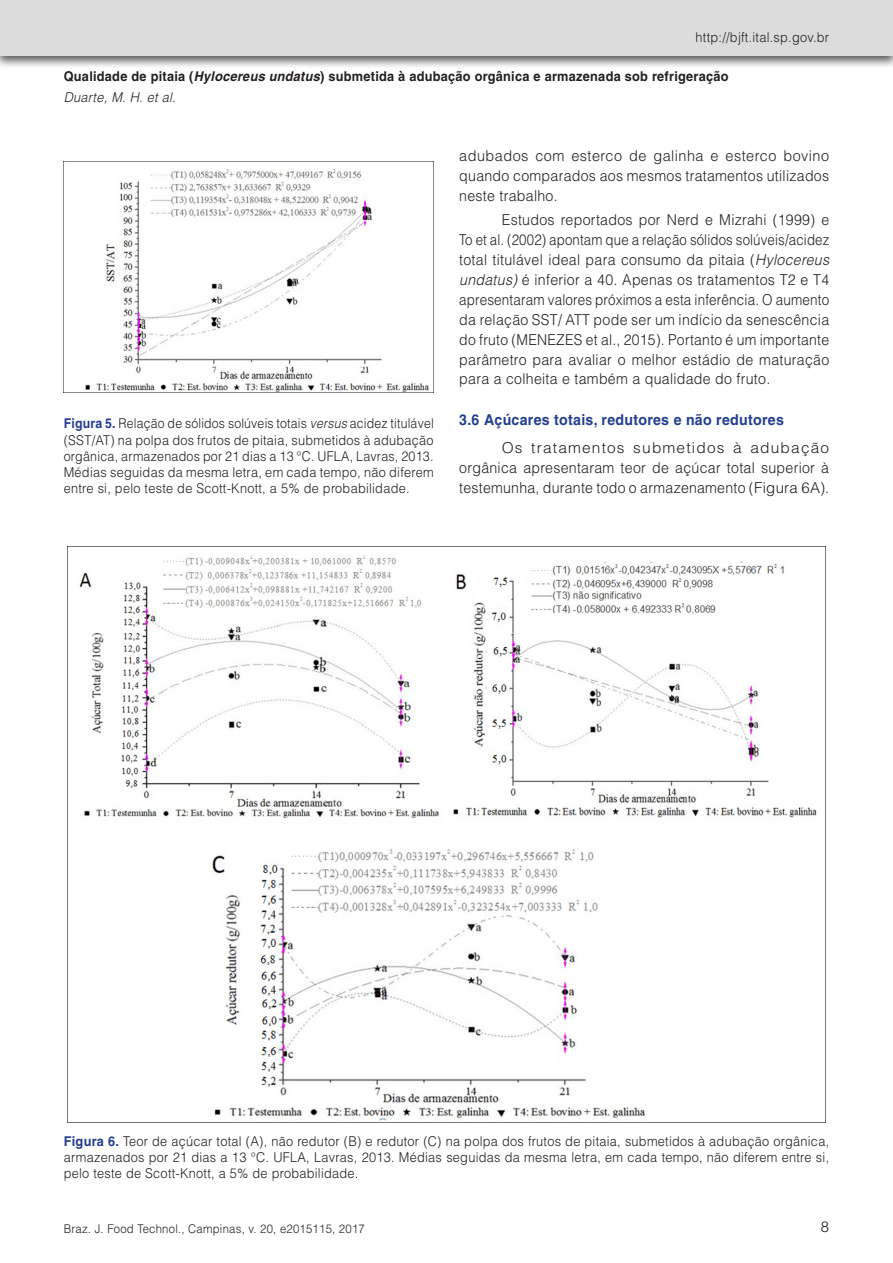
<style>
.page{position:relative;width:893px;height:1263px;background:#fff}
.page>*{position:absolute;margin:0;border:0;box-sizing:border-box;transform-origin:0 0}
.Paragraph{font:300 15px/20px "Helvetica";letter-spacing:.02em;color:#231f20;text-align:justify;scale:.94 1}
.Paragraph-2{font:300 15px/20px "Helvetica";letter-spacing:.02em;color:#231f20;text-align:justify}
.Paragraph-3{font:300 15px/20px "Helvetica";letter-spacing:.02em;color:#231f20;text-align:justify;scale:.96 1}
.Heading2{font:700 15px "Helvetica";letter-spacing:.02em;color:#233e90;scale:.94 1}
.FigureCaption{font:300 13.5px/16.2px "Helvetica";letter-spacing:.02em;color:#231f20;text-align:justify;scale:.94 1}
.FigureCaption-2{font:300 13.5px/16.2px "Helvetica";letter-spacing:.02em;color:#231f20;text-align:justify;scale:.91 1}
.t1{font:700 13.5px/20.4px "Helvetica";letter-spacing:.02em;color:#231f20;scale:.94 1}
.t2{font:300 12px "Helvetica";letter-spacing:.02em;color:#231f20;scale:.94 1}
.s1{font-style:italic}
.s2{font-weight:300;font-style:italic}
.s3{font-weight:700;color:#233e90}
</style>
<div class="page">
<div style="left:0;top:0;width:893px;height:69px;background:#231f20;opacity:.75"></div>
<div style="left:0;top:0;width:893px;height:56px;background:#dcdcdc"></div>
<img style="left:64px;top:161px;width:370px;height:231px">
<img style="left:67px;top:546px;width:759px;height:576px">
<p class="FigureCaption" style="left:696px;top:29px;width:144px">http://bjft.ital.sp.gov.br</p>
<p class="t1" style="left:64px;top:66px;width:709px">Qualidade de pitaia (<span class="s1">Hylocereus undatus</span>) submetida à adubação orgânica e armazenada sob refrigeração<br><span class="s2">Duarte, M. H. et al.</span></p>
<p class="FigureCaption-2" style="left:64px;top:415px;width:408px"><span class="s3">Figura 5.</span> Relação de sólidos solúveis totais <span class="s1">versus</span> acidez titulável (SST/AT) na polpa dos frutos de pitaia, submetidos à adubação orgânica, armazenados por 21 dias a 13 °C. UFLA, Lavras, 2013.<br>Médias seguidas da mesma letra, em cada tempo, não diferem entre si, pelo teste de Scott-Knott, a 5% de probabilidade.</p>
<p class="Paragraph-3" style="left:459px;top:145px;width:387px">adubados com esterco de galinha e esterco bovino quando comparados aos mesmos tratamentos utilizados neste trabalho.</p>
<p class="Paragraph" style="left:459px;top:209px;width:395px;text-indent:43px">Estudos reportados por Nerd e Mizrahi (1999) e To et al. (2002) apontam que a relação sólidos solúveis/acidez total titulável ideal para consumo da pitaia (<span class="s1">Hylocereus undatus)</span> é inferior a 40. Apenas os tratamentos T2 e T4 apresentaram valores próximos a esta inferência. O aumento da relação SST/ ATT pode ser um indício da senescência do fruto (MENEZES et al., 2015). Portanto é um importante parâmetro para avaliar o melhor estádio de maturação para a colheita e também a qualidade do fruto.</p>
<p class="Heading2" style="left:459px;top:410px;width:347px">3.6 Açúcares totais, redutores e não redutores</p>
<p class="Paragraph-2" style="left:459px;top:438px;width:371px;text-indent:43px">Os tratamentos submetidos à adubação orgânica apresentaram teor de açúcar total superior à testemunha, durante todo o armazenamento (Figura 6A).</p>
<p class="FigureCaption" style="left:64px;top:1132px;width:816px"><span class="s3">Figura 6.</span> Teor de açúcar total (A), não redutor (B) e redutor (C) na polpa dos frutos de pitaia, submetidos à adubação orgânica, armazenados por 21 dias a 13 °C. UFLA, Lavras, 2013. Médias seguidas da mesma letra, em cada tempo, não diferem entre si, pelo teste de Scott-Knott, a 5% de probabilidade.</p>
<p class="t2" style="left:64px;top:1221px;width:322px">Braz. J. Food Technol., Campinas, v. 20, e2015115, 2017</p>
<p class="Paragraph-2" style="left:821px;top:1216px;width:10px">8</p>
</div>
